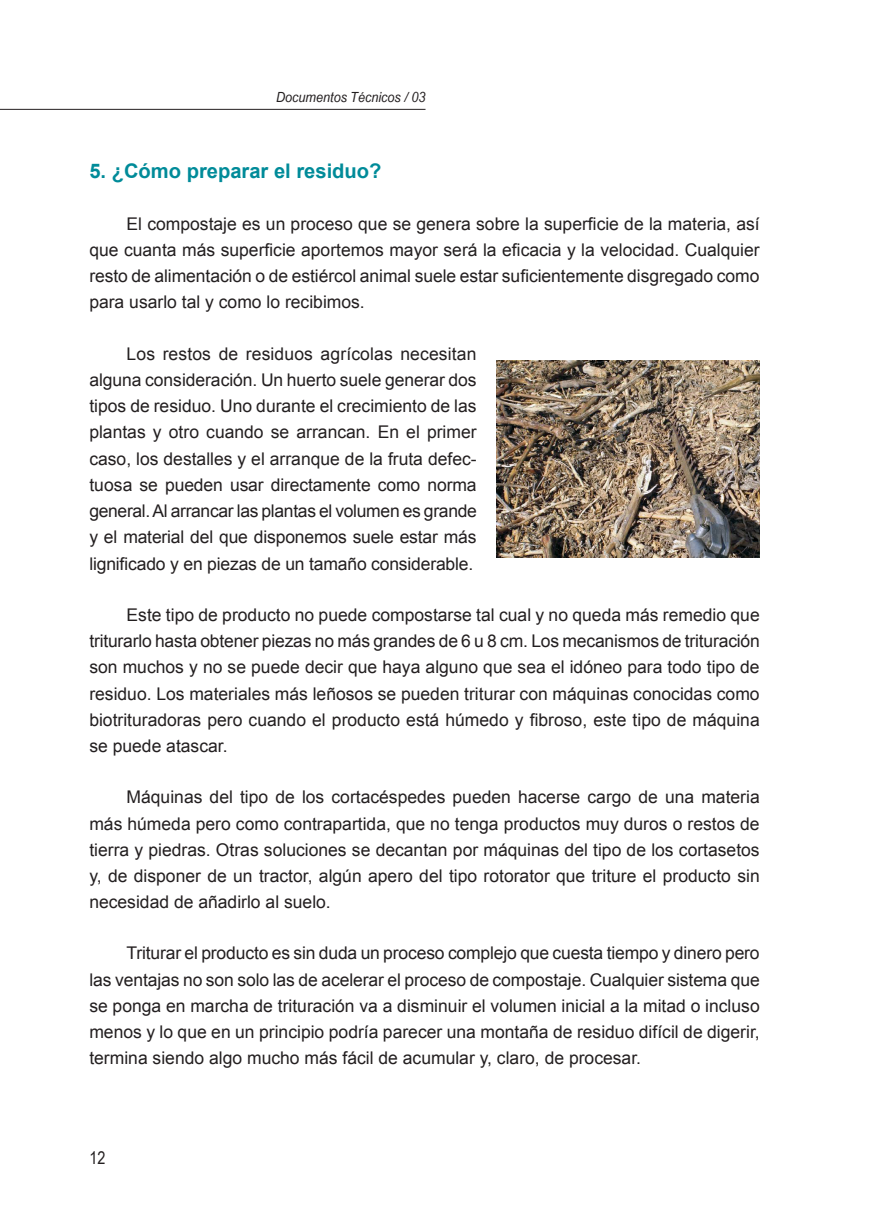
<style>
.page{position:relative;width:874px;height:1221px;background:#fff}
.page>*{position:absolute;margin:0;border:0;box-sizing:border-box;transform-origin:0 0}
.t1{font:700 20.12px "Arial";color:#008b99}
.t2{font:17.5px/26.2px "Arial";color:#231f20;text-align:justify}
.t3{font:17.5px "Arial Narrow";color:#231f20}
.t4{font:italic 14px "Arial Narrow";color:#231f20;scale:1.1 1}
</style>
<div class="page">
<hr style="left:0;top:109px;width:425px;height:1px;background:#231f20">
<img style="left:496px;top:360px;width:263px;height:197px">
<p class="t4" style="left:276px;top:87px;width:137px">Documentos Técnicos / 03</p>
<p class="t1" style="left:89px;top:158px;width:293px">5. ¿Cómo preparar el residuo?</p>
<p class="t2" style="left:89px;top:210px;width:671px;text-indent:37px">El compostaje es un proceso que se genera sobre la superficie de la materia, así que cuanta más superficie aportemos mayor será la eficacia y la velocidad. Cualquier resto de alimentación o de estiércol animal suele estar suficientemente disgregado como para usarlo tal y como lo recibimos.</p>
<p class="t2" style="left:89px;top:340px;width:389px;text-indent:37px">Los restos de residuos agrícolas necesitan alguna consideración. Un huerto suele generar dos tipos de residuo. Uno durante el crecimiento de las plantas y otro cuando se arrancan. En el primer caso, los destalles y el arranque de la fruta defec&shy;tuosa se pueden usar directamente como norma general. Al arrancar las plantas el volumen es grande y el material del que disponemos suele estar más lignificado y en piezas de un tamaño considerable.</p>
<p class="t2" style="left:89px;top:601px;width:671px;text-indent:37px">Este tipo de producto no puede compostarse tal cual y no queda más remedio que triturarlo hasta obtener piezas no más grandes de 6 u 8 cm. Los mecanismos de trituración son muchos y no se puede decir que haya alguno que sea el idóneo para todo tipo de residuo. Los materiales más leñosos se pueden triturar con máquinas conocidas como biotrituradoras pero cuando el producto está húmedo y fibroso, este tipo de máquina se puede atascar.</p>
<p class="t2" style="left:89px;top:784px;width:671px;text-indent:37px">Máquinas del tipo de los cortacéspedes pueden hacerse cargo de una materia más húmeda pero como contrapartida, que no tenga productos muy duros o restos de tierra y piedras. Otras soluciones se decantan por máquinas del tipo de los cortasetos y, de disponer de un tractor, algún apero del tipo rotorator que triture el producto sin necesidad de añadirlo al suelo.</p>
<p class="t2" style="left:89px;top:940px;width:671px;text-indent:37px">Triturar el producto es sin duda un proceso complejo que cuesta tiempo y dinero pero las ventajas no son solo las de acelerar el proceso de compostaje. Cualquier sistema que se ponga en marcha de trituración va a disminuir el volumen inicial a la mitad o incluso menos y lo que en un principio podría parecer una montaña de residuo difícil de digerir, termina siendo algo mucho más fácil de acumular y, claro, de procesar.</p>
<p class="t3" style="left:89px;top:1145px;width:17px">12</p>
</div>
